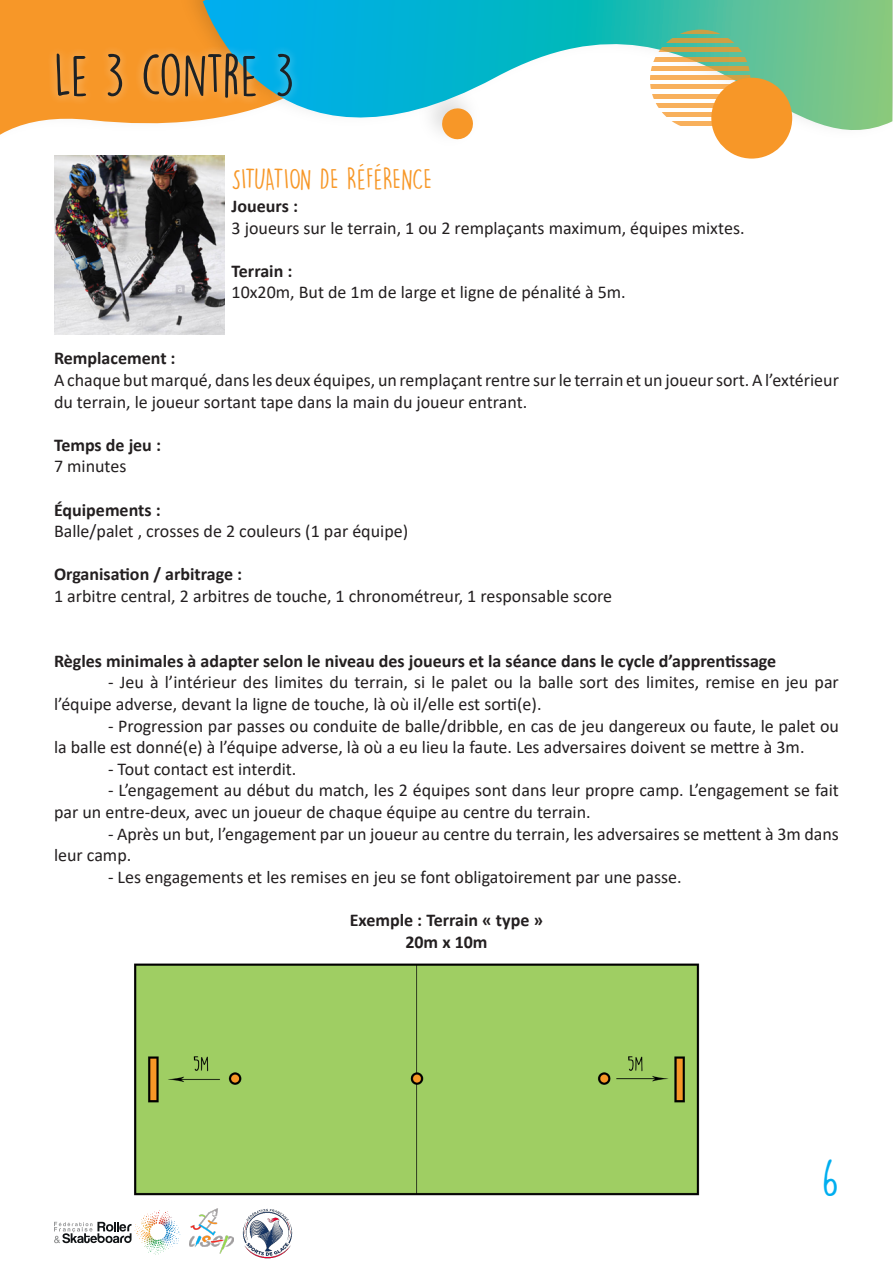
<style>
.page{position:relative;width:893px;height:1263px;background:#fff}
.page>*{position:absolute;margin:0;border:0;box-sizing:border-box;transform-origin:0 0}
.t1{font:54px "DK Lemon Yellow Sun";letter-spacing:-.025em;color:#1d2124}
.t2{font:45px "DK Lemon Yellow Sun";color:#00aeef}
.t3{font:27px "DK Lemon Yellow Sun";letter-spacing:-.01em;color:#f79727}
.t4{font:18px/21.6px "Calibri";color:#231f20}
.t5{font:700 18px "Calibri";color:#231f20}
</style>
<div class="page">
<svg style="left:0;top:0;width:225px;height:227px;fill:#f79728"></svg>
<img style="left:169px;top:0;width:34px;height:147px">
<svg style="left:203px;top:0;width:689px;height:200px"></svg>
<div style="left:711px;top:78px;width:81px;height:81px;background:#f79728;border-radius:50%"></div>
<svg style="left:650px;top:39px;width:100px;height:4px"></svg>
<hr style="left:650px;top:30px;width:100px;height:3px;background:#f79728">
<svg style="left:650px;top:48px;width:100px;height:4px"></svg>
<svg style="left:650px;top:57px;width:100px;height:4px"></svg>
<svg style="left:650px;top:66px;width:100px;height:4px"></svg>
<svg style="left:650px;top:76px;width:100px;height:4px"></svg>
<svg style="left:650px;top:85px;width:78px;height:4px"></svg>
<svg style="left:650px;top:94px;width:69px;height:4px"></svg>
<svg style="left:650px;top:103px;width:64px;height:4px"></svg>
<svg style="left:650px;top:113px;width:62px;height:4px"></svg>
<svg style="left:650px;top:122px;width:62px;height:4px"></svg>
<svg style="left:54px;top:1210px;width:127px;height:45px"></svg>
<img style="left:242px;top:1209px;width:51px;height:50px">
<img style="left:190px;top:1209px;width:44px;height:44px">
<div style="left:47px;top:45px;width:254px;height:62px;background:#fff;opacity:.5"></div>
<img style="left:54px;top:155px;width:170px;height:179px">
<img style="left:134px;top:963px;width:566px;height:246px">
<p class="t1" style="left:54px;top:43px;width:242px">LE 3 CONTRE 3</p>
<p class="t3" style="left:232px;top:163px;width:202px">SITUATION DE RÉFÉRENCE</p>
<p class="t5" style="left:232px;top:193px;width:68px">Joueurs :</p>
<p class="t4" style="left:232px;top:216px;width:514px">3 joueurs sur le terrain, 1 ou 2 remplaçants maximum, équipes mixtes.</p>
<p class="t5" style="left:232px;top:258px;width:62px">Terrain :</p>
<p class="t4" style="left:232px;top:281px;width:396px">10x20m, But de 1m de large et ligne de pénalité à 5m.</p>
<p class="t5" style="left:54px;top:346px;width:123px">Remplacement :</p>
<p class="t4" style="left:54px;top:369px;width:786px">A chaque butmarqué, dansles deux équipes, un remplaçantrentre surle terrain et un joueursort. A l’extérieur du terrain, le joueur sortant tape dans la main du joueur entrant.</p>
<p class="t5" style="left:54px;top:432px;width:109px">Temps de jeu :</p>
<p class="t4" style="left:54px;top:455px;width:74px">7 minutes</p>
<p class="t5" style="left:54px;top:497px;width:108px">Équipements :</p>
<p class="t4" style="left:54px;top:520px;width:356px">Balle/palet , crosses de 2 couleurs (1 par équipe)</p>
<p class="t5" style="left:54px;top:562px;width:190px">Organisation / arbitrage :</p>
<p class="t4" style="left:54px;top:585px;width:560px">1 arbitre central, 2 arbitres de touche, 1 chronométreur, 1 responsable score</p>
<p class="t5" style="left:54px;top:648px;width:724px">Règles minimales à adapter selon le niveau des joueurs et la séance dans le cycle d’apprentissage</p>
<p class="t4" style="left:54px;top:671px;width:786px;text-indent:54px">- Jeu à l’intérieur des limites du terrain, si le palet ou la balle sort des limites, remise en jeu par l’équipe adverse, devant la ligne de touche, là où il/elle est sorti(e).</p>
<p class="t4" style="left:54px;top:714px;width:786px;text-indent:54px">- Progression par passes ou conduite de balle/dribble, en cas de jeu dangereux ou faute, le palet ou la balle est donné(e) à l’équipe adverse, là où a eu lieu la faute. Les adversaires doivent se mettre à 3m.</p>
<p class="t4" style="left:108px;top:757px;width:190px">- Tout contact est interdit.</p>
<p class="t4" style="left:54px;top:779px;width:786px;text-indent:54px">- L’engagement au début du match, les 2 équipes sont dans leur propre camp. L’engagement se fait par un entre-deux, avec un joueur de chaque équipe au centre du terrain.</p>
<p class="t4" style="left:54px;top:822px;width:786px;text-indent:54px">- Après un but, l’engagement par un joueur au centre du terrain, les adversaires se mettent à 3m dans leur camp.</p>
<p class="t4" style="left:108px;top:865px;width:575px">- Les engagements et les remises en jeu se font obligatoirement par une passe.</p>
<p class="t5" style="left:350px;top:907px;width:195px">Exemple : Terrain « type »</p>
<p class="t5" style="left:405px;top:929px;width:84px">20m x 10m</p>
<h2 class="t2" style="left:822px;top:1150px;width:19px">6</h2>
</div>
